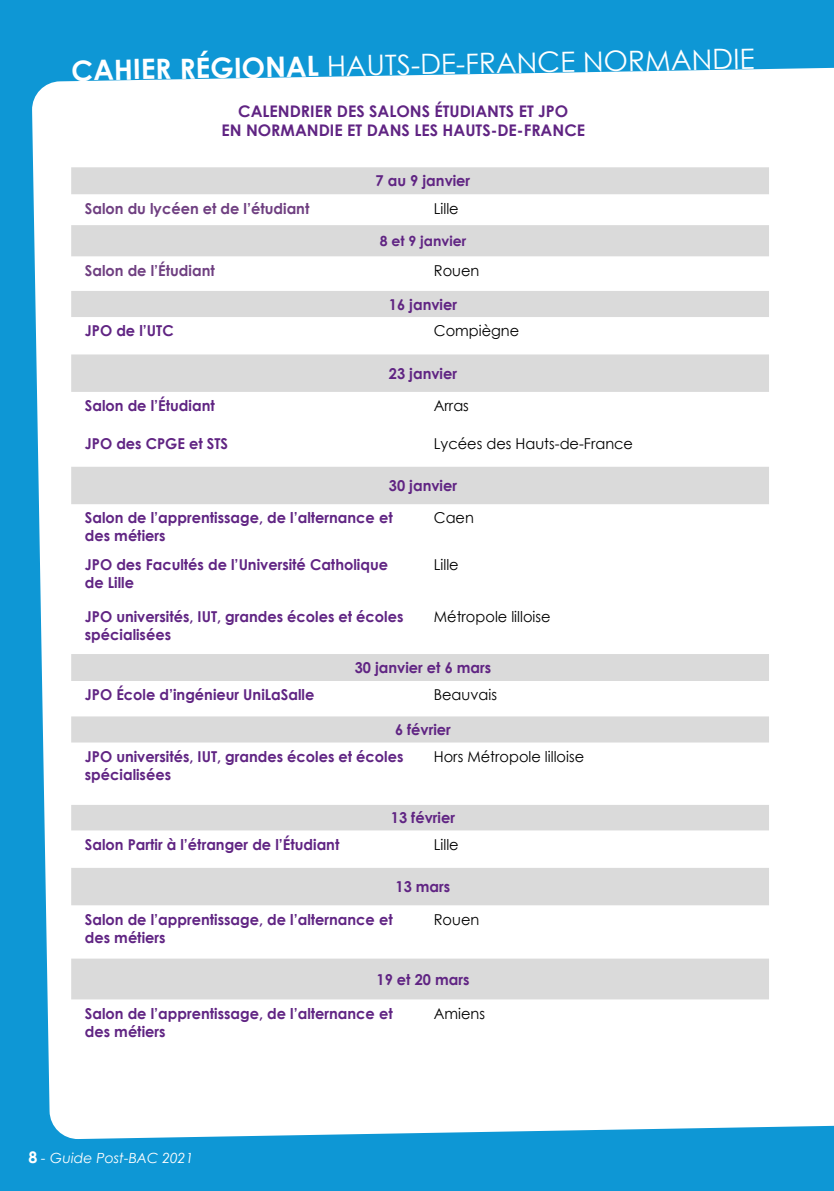
<style>
.page{position:relative;width:834px;height:1191px;background:#fff}
.page>*{position:absolute;margin:0;border:0;box-sizing:border-box;transform-origin:0 0}
.t1{font:28px "Century Gothic";color:#fff}
.t2{font:700 16px/19.2px "Century Gothic";color:#602483;text-align:center}
.t3{font:700 15px/18px "Century Gothic";color:#602483}
.t4{font:15px "Century Gothic";color:#000}
.t5{font:700 15px "Century Gothic";color:#6f3f81}
.t6{font:italic 14px "Century Gothic";color:#fff}
.t7{font:700 14px "Century Gothic";color:#602483}
.s1{font-weight:700}
.s2{font-weight:700;font-style:normal;font-size:16px}
</style>
<div class="page">
<div style="left:0;top:0;width:833px;height:1191px;background:#0e97d5"></div>
<div style="left:32px;top:67px;width:801px;height:1072px;background:#fff"></div>
<svg style="left:71px;top:167px;width:697px;height:337px;background:#ededed"></svg>
<svg style="left:71px;top:654px;width:697px;height:345px;background:#eee"></svg>
<h1 class="t1" style="left:71px;top:51px;width:684px;rotate:-1deg"><span class="s1">CAHIER RÉGIONAL</span> HAUTS-DE-FRANCE NORMANDIE</h1>
<p class="t2" style="left:221px;top:101px;width:365px">CALENDRIER DES SALONS ÉTUDIANTS ET JPO<br>EN NORMANDIE ET DANS LES HAUTS-DE-FRANCE</p>
<p class="t3" style="left:375px;top:171px;width:96px">7 au 9 janvier</p>
<p class="t5" style="left:85px;top:197px;width:226px">Salon du lycéen et de l’étudiant</p>
<p class="t4" style="left:434px;top:198px;width:26px">Lille</p>
<p class="t7" style="left:379px;top:230px;width:88px">8 et 9 janvier</p>
<p class="t5" style="left:85px;top:259px;width:131px">Salon de l’Étudiant</p>
<p class="t4" style="left:434px;top:260px;width:47px">Rouen</p>
<p class="t3" style="left:389px;top:294px;width:70px">16 janvier</p>
<p class="t3" style="left:85px;top:321px;width:90px">JPO de l’UTC</p>
<p class="t4" style="left:434px;top:320px;width:87px">Compiègne</p>
<p class="t3" style="left:389px;top:364px;width:70px">23 janvier</p>
<p class="t3" style="left:85px;top:396px;width:131px">Salon de l’Étudiant</p>
<p class="t4" style="left:434px;top:395px;width:37px">Arras</p>
<p class="t3" style="left:85px;top:433px;width:145px">JPO des CPGE et STS</p>
<p class="t4" style="left:434px;top:433px;width:201px">Lycées des Hauts-de-France</p>
<p class="t3" style="left:85px;top:469px;width:373px;line-height:32.4px;text-indent:304px">30 janvier<br>Salon de l’apprentissage, de l’alternance et</p>
<p class="t3" style="left:85px;top:526px;width:82px">des métiers</p>
<p class="t4" style="left:434px;top:507px;width:42px">Caen</p>
<p class="t3" style="left:85px;top:555px;width:304px">JPO des Facultés de l’Université Catholique de Lille</p>
<p class="t4" style="left:434px;top:554px;width:26px">Lille</p>
<p class="t3" style="left:85px;top:606px;width:320px">JPO universités, IUT, grandes écoles et écoles spécialisées</p>
<p class="t4" style="left:434px;top:606px;width:118px">Métropole lilloise</p>
<p class="t3" style="left:354px;top:658px;width:138px">30 janvier et 6 mars</p>
<p class="t3" style="left:85px;top:685px;width:231px">JPO École d’ingénieur UniLaSalle</p>
<p class="t4" style="left:434px;top:684px;width:65px">Beauvais</p>
<p class="t3" style="left:85px;top:715px;width:367px;line-height:26.6px;text-indent:310px">6 février<br>JPO universités, IUT, grandes écoles et écoles</p>
<p class="t3" style="left:85px;top:764px;width:88px">spécialisées</p>
<p class="t4" style="left:434px;top:746px;width:152px">Hors Métropole lilloise</p>
<p class="t3" style="left:391px;top:808px;width:66px">13 février</p>
<p class="t3" style="left:85px;top:834px;width:256px">Salon Partir à l’étranger de l’Étudiant</p>
<p class="t4" style="left:434px;top:833px;width:26px">Lille</p>
<p class="t3" style="left:395px;top:877px;width:56px">13 mars</p>
<p class="t3" style="left:85px;top:909px;width:309px">Salon de l’apprentissage, de l’alternance et des métiers</p>
<p class="t4" style="left:434px;top:908px;width:47px">Rouen</p>
<p class="t3" style="left:376px;top:969px;width:94px">19 et 20 mars</p>
<p class="t3" style="left:85px;top:1003px;width:309px">Salon de l’apprentissage, de l’alternance et des métiers</p>
<p class="t4" style="left:434px;top:1002px;width:53px">Amiens</p>
<p class="t6" style="left:28px;top:1148px;width:166px"><span class="s2">8</span> - Guide Post-BAC 2021</p>
</div>
